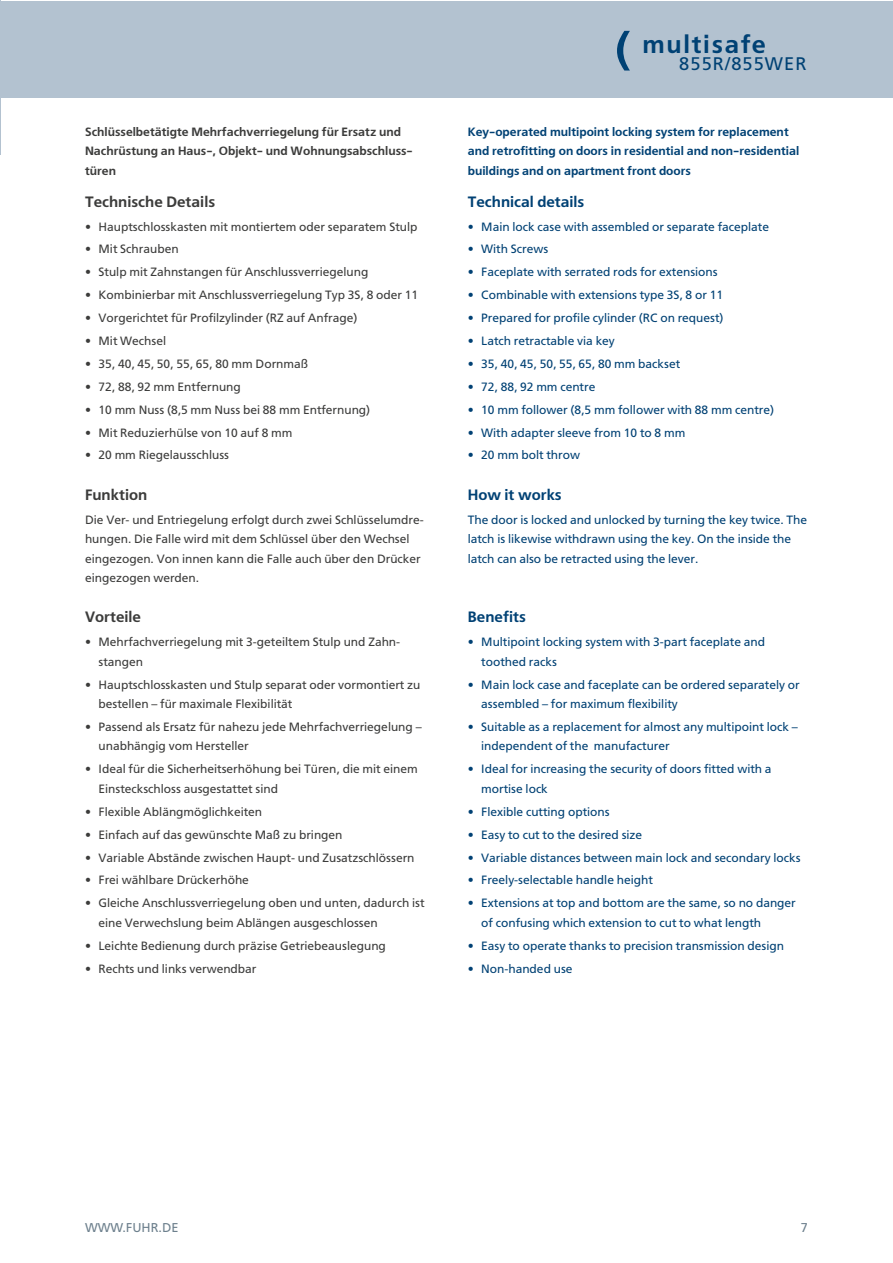
<style>
.page{position:relative;width:893px;height:1263px;background:#fff}
.page>*{position:absolute;margin:0;border:0;box-sizing:border-box;transform-origin:0 0}
.t1{font:600 24.9px "Free Set";letter-spacing:.07em;color:#004174}
.t2{font:18.15px "Free Set";letter-spacing:.06em;color:#004174}
.t3{font:600 15px "Free Set";color:#004174}
.t4{font:600 15px "Free Set";color:#3c3c3b}
.t5{font:12.75px "Free Set";color:#6d808d}
.t6{font:12px/19.5px "Free Set";color:#3c3c3b}
.t7{font:12px/19.5px "Free Set";color:#004174}
.t8{font:600 12px/19.5px "Free Set";color:#004174}
.t9{font:600 12px/19.5px "Free Set";color:#3c3c3b}
</style>
<div class="page">
<div style="left:0;top:1px;width:892px;height:97px;background:#b3c2d0"></div>
<svg style="left:617px;top:31px;width:13px;height:40px"></svg>
<h1 class="t1" style="left:642px;top:30px;width:125px">multisafe</h1>
<h2 class="t2" style="left:679px;top:53px;width:129px">855R/855WER</h2>
<p class="t9" style="left:85px;top:122px;width:329px">Schlüsselbetätigte Mehrfachverriegelung für Ersatz und<br>Nachrüstung an Haus-, Objekt- und Wohnungsabschluss&shy;türen</p>
<p class="t8" style="left:468px;top:122px;width:333px">Key-operated multipoint locking system for replacement and retrofitting on doors in residential and non-residential buildings and on apartment front doors</p>
<p class="t4" style="left:85px;top:193px;width:132px">Technische Details</p>
<p class="t6" style="left:85px;top:217px;width:334px">• Hauptschlosskasten mit montiertem oder separatem Stulp</p>
<p class="t6" style="left:85px;top:239px;width:95px">• Mit Schrauben</p>
<p class="t6" style="left:85px;top:262px;width:285px">• Stulp mit Zahnstangen für Anschlussverriegelung</p>
<p class="t6" style="left:85px;top:285px;width:335px">• Kombinierbar mit Anschlussverriegelung Typ 3S, 8 oder 11</p>
<p class="t6" style="left:85px;top:308px;width:274px">• Vorgerichtet für Profilzylinder (RZ auf Anfrage)</p>
<p class="t6" style="left:85px;top:331px;width:83px">• Mit Wechsel</p>
<p class="t6" style="left:85px;top:354px;width:225px">• 35, 40, 45, 50, 55, 65, 80 mm Dornmaß</p>
<p class="t6" style="left:85px;top:377px;width:157px">• 72, 88, 92 mm Entfernung</p>
<p class="t6" style="left:85px;top:400px;width:287px">• 10 mm Nuss (8,5 mm Nuss bei 88 mm Entfernung)</p>
<p class="t6" style="left:85px;top:423px;width:209px">• Mit Reduzierhülse von 10 auf 8 mm</p>
<p class="t6" style="left:85px;top:445px;width:146px">• 20 mm Riegelausschluss</p>
<p class="t3" style="left:468px;top:193px;width:118px">Technical details</p>
<p class="t7" style="left:468px;top:217px;width:303px">• Main lock case with assembled or separate faceplate</p>
<p class="t7" style="left:468px;top:239px;width:82px">• With Screws</p>
<p class="t7" style="left:468px;top:262px;width:251px">• Faceplate with serrated rods for extensions</p>
<p class="t7" style="left:468px;top:285px;width:257px">• Combinable with extensions type 3S, 8 or 11</p>
<p class="t7" style="left:468px;top:308px;width:257px">• Prepared for profile cylinder (RC on request)</p>
<p class="t7" style="left:468px;top:331px;width:148px">• Latch retractable via key</p>
<p class="t7" style="left:468px;top:354px;width:214px">• 35, 40, 45, 50, 55, 65, 80 mm backset</p>
<p class="t7" style="left:468px;top:377px;width:129px">• 72, 88, 92 mm centre</p>
<p class="t7" style="left:468px;top:400px;width:308px">• 10 mm follower (8,5 mm follower with 88 mm centre)</p>
<p class="t7" style="left:468px;top:423px;width:219px">• With adapter sleeve from 10 to 8 mm</p>
<p class="t7" style="left:468px;top:445px;width:114px">• 20 mm bolt throw</p>
<p class="t4" style="left:85px;top:486px;width:64px">Funktion</p>
<p class="t6" style="left:85px;top:510px;width:340px">Die Ver- und Entriegelung erfolgt durch zwei Schlüsselumdre&shy;hungen. Die Falle wird mit dem Schlüssel über den Wechsel eingezogen. Von innen kann die Falle auch über den Drücker eingezogen werden.</p>
<p class="t4" style="left:85px;top:608px;width:57px">Vorteile</p>
<p class="t6" style="left:99px;top:632px;width:303px;text-indent:-14px">• Mehrfachverriegelung mit 3-geteiltem Stulp und Zahn&shy;stangen</p>
<p class="t6" style="left:99px;top:674px;width:323px;text-indent:-14px">• Hauptschlosskasten und Stulp separat oder vormontiert zu bestellen – für maximale Flexibilität</p>
<p class="t6" style="left:99px;top:717px;width:325px;text-indent:-14px">• Passend als Ersatz für nahezu jede Mehrfachverriegelung – unabhängig vom Hersteller</p>
<p class="t6" style="left:99px;top:759px;width:321px;text-indent:-14px">• Ideal für die Sicherheitserhöhung bei Türen, die mit einem<br>Einsteckschloss ausgestattet sind</p>
<p class="t6" style="left:85px;top:802px;width:179px">• Flexible Ablängmöglichkeiten</p>
<p class="t6" style="left:85px;top:825px;width:259px">• Einfach auf das gewünschte Maß zu bringen</p>
<p class="t6" style="left:85px;top:847px;width:331px">• Variable Abstände zwischen Haupt- und Zusatzschlössern</p>
<p class="t6" style="left:85px;top:870px;width:165px">• Frei wählbare Drückerhöhe</p>
<p class="t6" style="left:99px;top:893px;width:328px;text-indent:-14px">• Gleiche Anschlussverriegelung oben und unten, dadurch ist eine Verwechslung beim Ablängen ausgeschlossen</p>
<p class="t6" style="left:85px;top:936px;width:302px">• Leichte Bedienung durch präzise Getriebeauslegung</p>
<p class="t6" style="left:85px;top:959px;width:173px">• Rechts und links verwendbar</p>
<p class="t3" style="left:468px;top:486px;width:96px">How it works</p>
<p class="t7" style="left:468px;top:510px;width:341px">The door is locked and unlocked by turning the key twice. The latch is likewise withdrawn using the key. On the inside the latch can also be retracted using the lever.</p>
<p class="t3" style="left:468px;top:608px;width:60px">Benefits</p>
<p class="t7" style="left:481px;top:632px;width:285px;text-indent:-14px">• Multipoint locking system with 3-part faceplate and toothed racks</p>
<p class="t7" style="left:481px;top:674px;width:320px;text-indent:-14px">• Main lock case and faceplate can be ordered separately or assembled – for maximum flexibility</p>
<p class="t7" style="left:481px;top:717px;width:318px;text-indent:-14px">• Suitable as a replacement for almost any multipoint lock – independent of the manufacturer</p>
<p class="t7" style="left:481px;top:759px;width:292px;text-indent:-14px">• Ideal for increasing the security of doors fitted with a mortise lock</p>
<p class="t7" style="left:468px;top:802px;width:143px">• Flexible cutting options</p>
<p class="t7" style="left:468px;top:825px;width:176px">• Easy to cut to the desired size</p>
<p class="t7" style="left:468px;top:847px;width:334px">• Variable distances between main lock and secondary locks</p>
<p class="t7" style="left:468px;top:870px;width:187px">• Freely-selectable handle height</p>
<p class="t7" style="left:481px;top:893px;width:316px;text-indent:-14px">• Extensions at top and bottom are the same, so no danger of confusing which extension to cut to what length</p>
<p class="t7" style="left:468px;top:936px;width:318px">• Easy to operate thanks to precision transmission design</p>
<p class="t7" style="left:468px;top:959px;width:106px">• Non-handed use</p>
<p class="t5" style="left:85px;top:1220px;width:95px">WWW.FUHR.DE</p>
<p class="t5" style="left:801px;top:1220px;width:9px">7</p>
</div>
